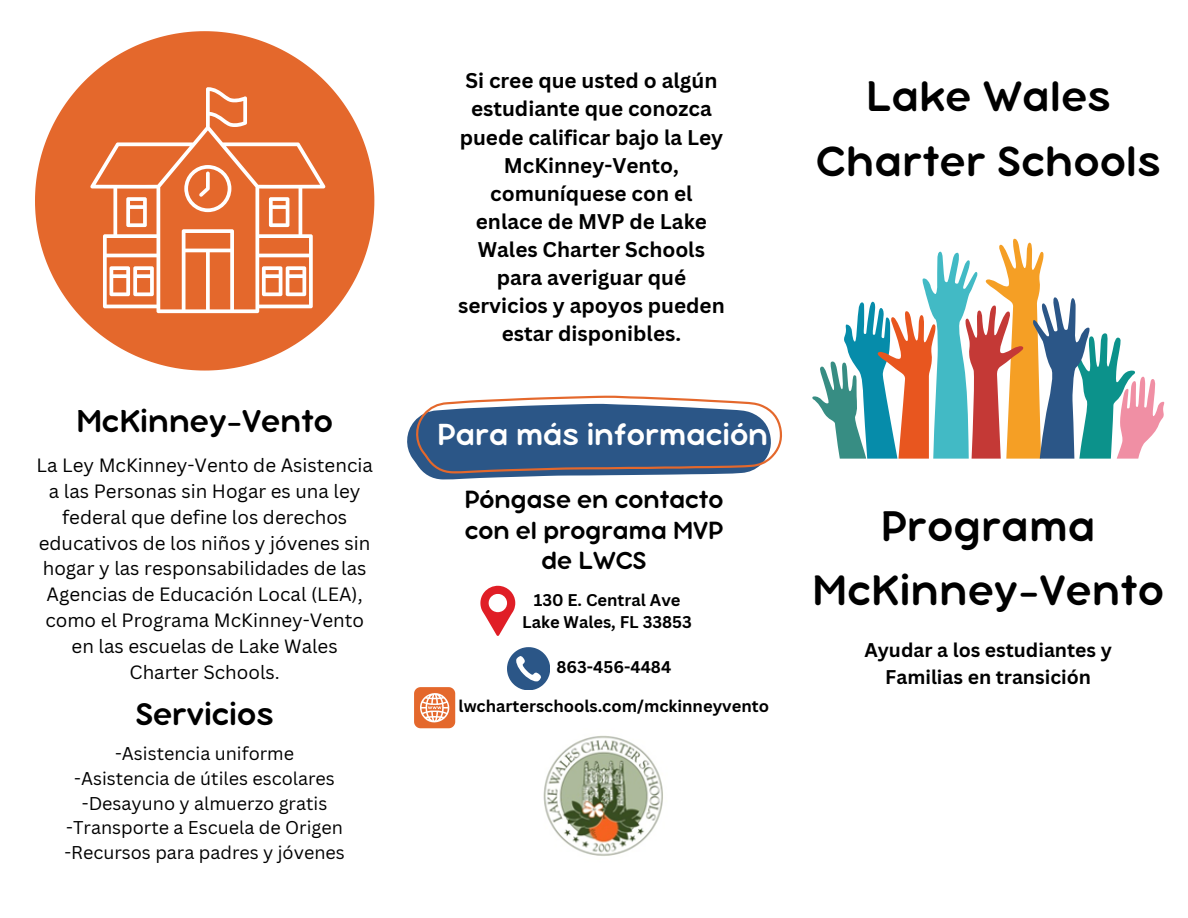
<style>
.page{position:relative;width:1188px;height:918px;background:#fff}
.page>*{position:absolute;margin:0;border:0;box-sizing:border-box;transform-origin:0 0}
.t1{font:46.5px/64.2px "Bubbleboddy Neue";letter-spacing:.01em;color:#000;text-align:center}
.t2{font:34.5px "Bubbleboddy Neue";color:#000}
.t3{font:33px "Bubbleboddy Neue";color:#fff}
.t4{font:27px/30.3px "Bubbleboddy Neue";color:#000;text-align:center}
.t5{font:700 20.7px/28.2px "Canva Sans";color:#000;text-align:center}
.t6{font:700 19.35px/27px "Canva Sans";color:#000;text-align:center}
.t7{font:18.75px/25.8px "Canva Sans";color:#000;text-align:center}
.t8{font:18px "Canva Sans";color:#000}
.t9{font:700 16.5px/22.5px "Canva Sans";color:#000;text-align:center}
</style>
<div class="page">
<svg style="left:812px;top:238px;width:353px;height:221px"></svg>
<svg style="left:407px;top:396px;width:375px;height:84px"></svg>
<svg style="left:35px;top:31px;width:339px;height:340px;fill:#e4682c"></svg>
<svg style="left:90px;top:87px;width:235px;height:226px;background:#e88150"></svg>
<svg style="left:262px;top:266px;width:44px;height:30px"></svg>
<svg style="left:269px;top:197px;width:20px;height:30px"></svg>
<svg style="left:414px;top:687px;width:42px;height:42px;background:#eb9368"></svg>
<svg style="left:507px;top:647px;width:43px;height:43px"></svg>
<svg style="left:480px;top:586px;width:35px;height:50px"></svg>
<img style="left:543px;top:735px;width:120px;height:121px">
<p class="t2" style="left:76px;top:410px;width:258px">McKinney-Vento</p>
<p class="t7" style="left:36px;top:452px;width:338px">La Ley McKinney-Vento de Asistencia a las Personas sin Hogar es una ley federal que define los derechos educativos de los niños y jóvenes sin hogar y las responsabilidades de las<br>Agencias de Educación Local (LEA), como el Programa McKinney-Vento en las escuelas de Lake Wales<br>Charter Schools.</p>
<p class="t2" style="left:136px;top:703px;width:139px">Servicios</p>
<p class="t8" style="left:115px;top:741px;width:181px">-Asistencia uniforme</p>
<p class="t8" style="left:74px;top:766px;width:262px">-Asistencia de útiles escolares</p>
<h2 class="t8" style="left:82px;top:790px;width:247px">-Desayuno y almuerzo gratis</h2>
<h1 class="t8" style="left:66px;top:815px;width:278px">-Transporte a Escuela de Origen</h1>
<p class="t8" style="left:64px;top:840px;width:282px">-Recursos para padres y jóvenes</p>
<h3 class="t5" style="left:458px;top:66px;width:268px">Si cree que usted o algún estudiante que conozca puede calificar bajo la Ley<br>McKinney-Vento, comuníquese con el enlace de MVP de Lake<br>Wales Charter Schools para averiguar qué servicios y apoyos pueden estar disponibles.</h3>
<p class="t3" style="left:437px;top:424px;width:333px">Para más información</p>
<p class="t4" style="left:464px;top:487px;width:261px">Póngase en contacto con el programa MVP de LWCS</p>
<p class="t9" style="left:522px;top:588px;width:171px">130 E. Central Ave<br>Lake Wales, FL 33853</p>
<h5 class="t9" style="left:556px;top:656px;width:116px">863-456-4484</h5>
<h2 class="t9" style="left:459px;top:695px;width:312px">lwcharterschools.com/mckinneyvento</h2>
<h6 class="t1" style="left:816px;top:68px;width:346px">Lake Wales<br>Charter Schools</h6>
<p class="t1" style="left:812px;top:498px;width:353px">Programa<br>McKinney-Vento</p>
<p class="t6" style="left:864px;top:636px;width:249px">Ayudar a los estudiantes y<br>Familias en transición</p>
</div>
